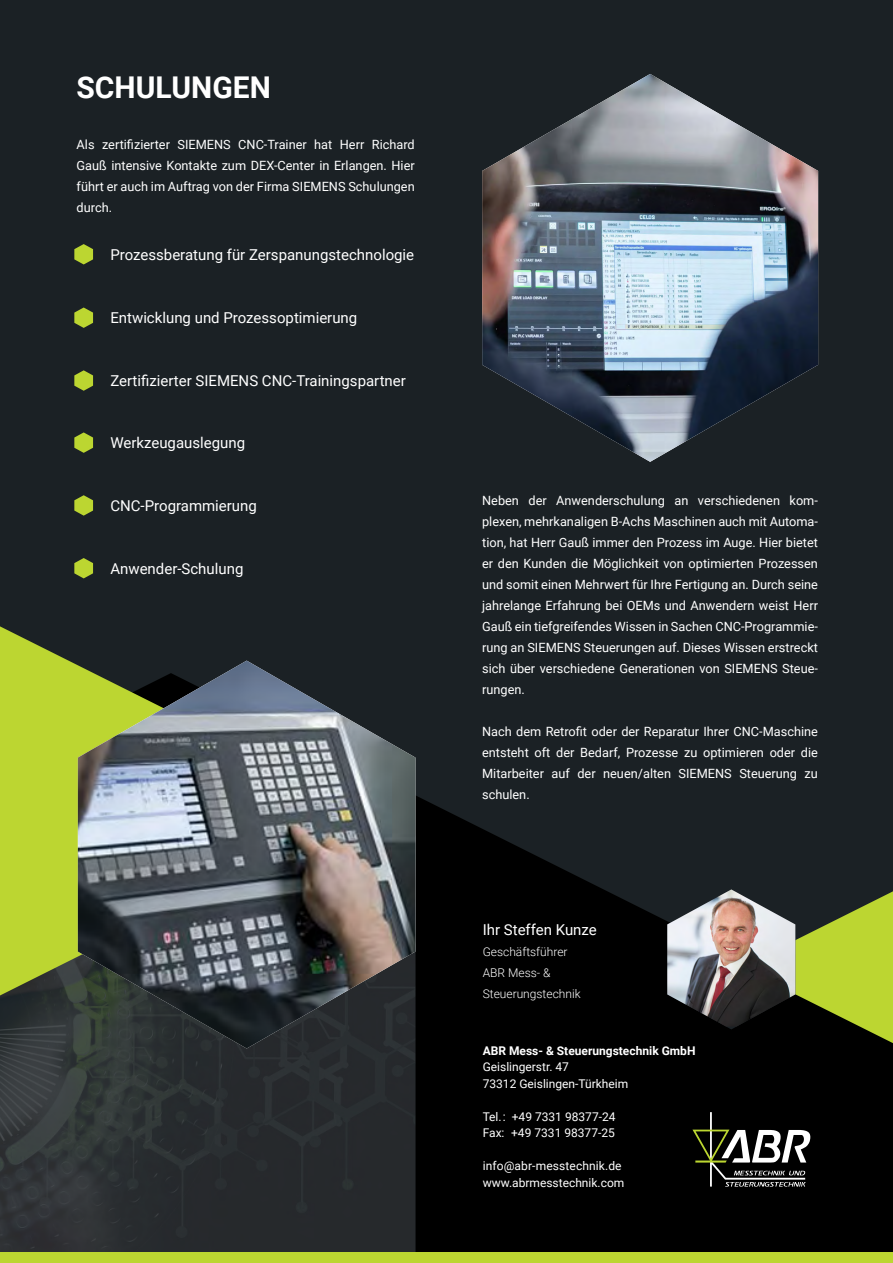
<style>
.page{position:relative;width:893px;height:1263px;background:#1b2125}
.page>*{position:absolute;margin:0;border:0;box-sizing:border-box;transform-origin:0 0}
.t1{font:700 30px "Roboto";color:#fff}
.t2{font:15px "Roboto";color:#fff}
.t3{font:12.75px/21px "Roboto";color:#fff;text-align:justify}
.t4{font:12px/16.5px "Roboto";color:#fff}
.t5{font:300 12px/21px "Roboto";color:#fff}
.t6{font:700 12px "Roboto";color:#fff}
</style>
<div class="page">
<svg style="left:415px;top:757px;width:478px;height:495px;fill:#000"></svg>
<img style="left:0;top:995px;width:415px;height:257px">
<svg style="left:0;top:626px;width:248px;height:369px;fill:#bcd631"></svg>
<div style="left:0;top:1252px;width:893px;height:11px;background:#bcd631"></div>
<img style="left:78px;top:661px;width:337px;height:387px">
<svg style="left:667px;top:889px;width:226px;height:154px"></svg>
<img style="left:667px;top:889px;width:128px;height:137px">
<svg style="left:692px;top:1112px;width:118px;height:74px;background:#3e3e3a"></svg>
<svg style="left:74px;top:244px;width:19px;height:20px"></svg>
<img style="left:482px;top:74px;width:336px;height:388px">
<svg style="left:74px;top:370px;width:19px;height:21px"></svg>
<svg style="left:74px;top:307px;width:19px;height:21px"></svg>
<svg style="left:74px;top:432px;width:19px;height:21px"></svg>
<svg style="left:74px;top:495px;width:19px;height:21px"></svg>
<svg style="left:74px;top:558px;width:19px;height:20px"></svg>
<h1 class="t1" style="left:77px;top:67px;width:196px">SCHULUNGEN</h1>
<p class="t3" style="left:77px;top:133px;width:340px">Als zertifizierter SIEMENS CNC-Trainer hat Herr Richard Gauß intensive Kontakte zum DEX-Center in Erlangen. Hier führt er auch im Auftrag von der Firma SIEMENS Schulungen durch.</p>
<p class="t2" style="left:110px;top:244px;width:305px">Prozessberatung für Zerspanungstechnologie</p>
<p class="t2" style="left:110px;top:307px;width:248px">Entwicklung und Prozessoptimierung</p>
<p class="t2" style="left:110px;top:370px;width:297px">Zertifizierter SIEMENS CNC-Trainingspartner</p>
<p class="t2" style="left:110px;top:432px;width:136px">Werkzeugauslegung</p>
<p class="t2" style="left:110px;top:495px;width:148px">CNC-Programmierung</p>
<p class="t2" style="left:110px;top:558px;width:135px">Anwender-Schulung</p>
<p class="t3" style="left:482px;top:489px;width:337px">Neben der Anwenderschulung an verschiedenen kom&shy;plexen, mehrkanaligen B-Achs Maschinen auch mit Automa&shy;tion, hat Herr Gauß immer den Prozess im Auge. Hier bietet er den Kunden die Möglichkeit von optimierten Prozessen und somit einen Mehrwert für Ihre Fertigung an. Durch seine jahrelange Erfahrung bei OEMs und Anwendern weist Herr Gauß ein tiefgreifendes Wissen in Sachen CNC-Programmie&shy;rung an SIEMENS Steuerungen auf. Dieses Wissen erstreckt sich über verschiedene Generationen von SIEMENS Steue&shy;rungen.</p>
<p class="t3" style="left:482px;top:720px;width:337px">Nach dem Retrofit oder der Reparatur Ihrer CNC-Maschine entsteht oft der Bedarf, Prozesse zu optimieren oder die Mitarbeiter auf der neuen/alten SIEMENS Steuerung zu schulen.</p>
<p class="t2" style="left:483px;top:919px;width:116px">Ihr Steffen Kunze</p>
<p class="t5" style="left:483px;top:941px;width:99px">Geschäftsführer<br>ABR Mess- &amp;<br>Steuerungstechnik</p>
<p class="t6" style="left:483px;top:1042px;width:214px">ABR Mess- &amp; Steuerungstechnik GmbH</p>
<p class="t4" style="left:483px;top:1058px;width:147px">Geislingerstr. 47<br>73312 Geislingen-Türkheim</p>
<p class="t4" style="left:483px;top:1108px;width:134px">Tel. : +49 7331 98377-24<br>Fax: +49 7331 98377-25</p>
<p class="t4" style="left:483px;top:1157px;width:143px">info@abr-messtechnik.de www.abrmesstechnik.com</p>
</div>
